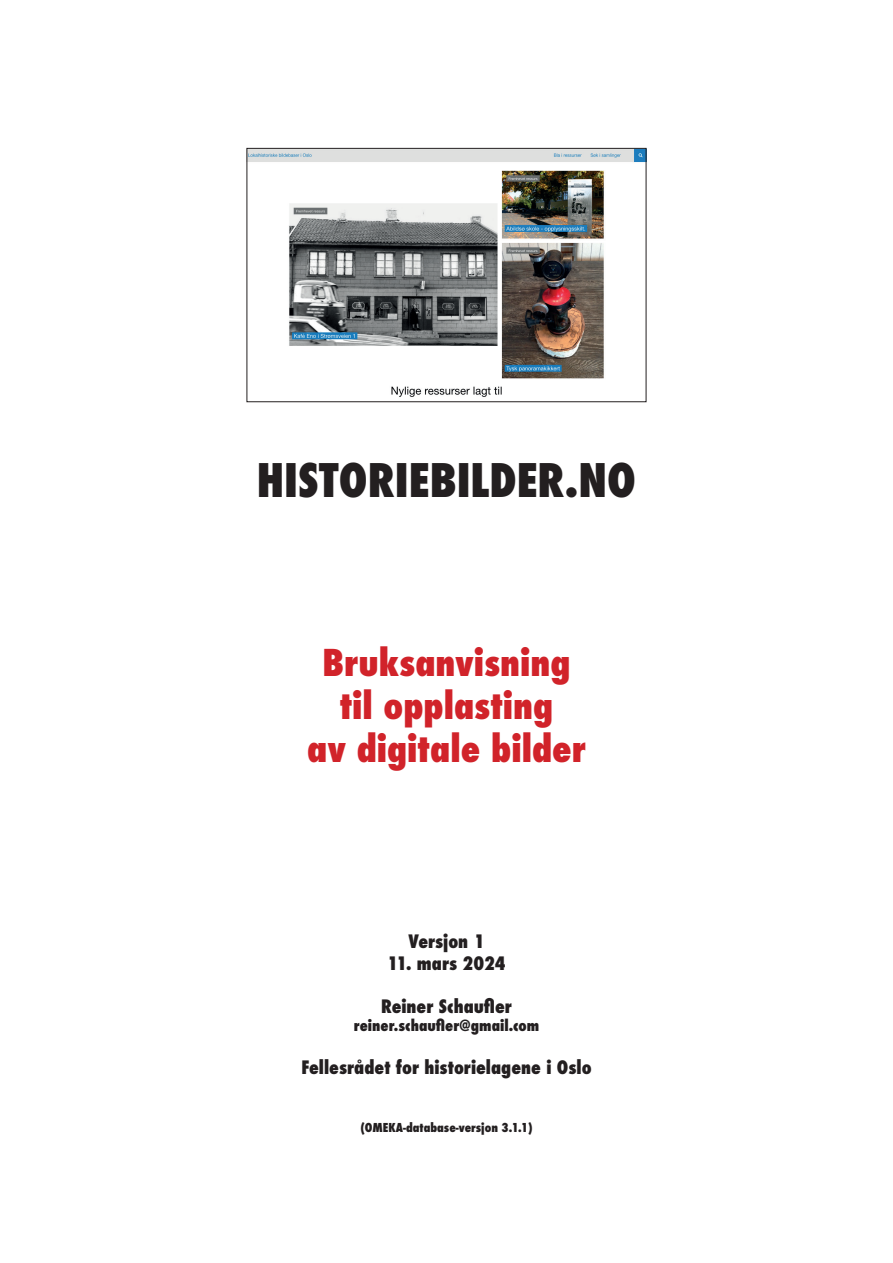
<style>
.page{position:relative;width:893px;height:1263px;background:#fff}
.page>*{position:absolute;margin:0;border:0;box-sizing:border-box;transform-origin:0 0}
.t1{font:800 condensed 45px "Futura";color:#231f20}
.t2{font:800 condensed 36px/43.2px "Futura";color:#d1232a;text-align:center}
.t3{font:800 condensed 18px "Futura";color:#231f20}
.t4{font:800 condensed 15px "Futura";color:#231f20}
.t5{font:800 condensed 12px "Futura";color:#231f20}
</style>
<div class="page">
<img style="left:249px;top:150px;width:395px;height:247px">
<div style="left:247px;top:148px;width:399px;height:254px;border:1px solid #231f20"></div>
<h1 class="t1" style="left:257px;top:450px;width:381px">HISTORIEBILDER.NO</h1>
<h2 class="t2" style="left:307px;top:641px;width:280px">Bruksanvisning til opplasting<br>av digitale bilder</h2>
<p class="t3" style="left:408px;top:929px;width:78px">Versjon 1</p>
<p class="t3" style="left:387px;top:950px;width:120px">11. mars 2024</p>
<p class="t3" style="left:381px;top:994px;width:132px">Reiner Schaufler</p>
<p class="t4" style="left:354px;top:1015px;width:187px">reiner.schaufler@gmail.com</p>
<p class="t3" style="left:301px;top:1055px;width:292px">Fellesrådet for historielagene i Oslo</p>
<p class="t5" style="left:360px;top:1119px;width:174px">(OMEKA-database-versjon 3.1.1)</p>
</div>
